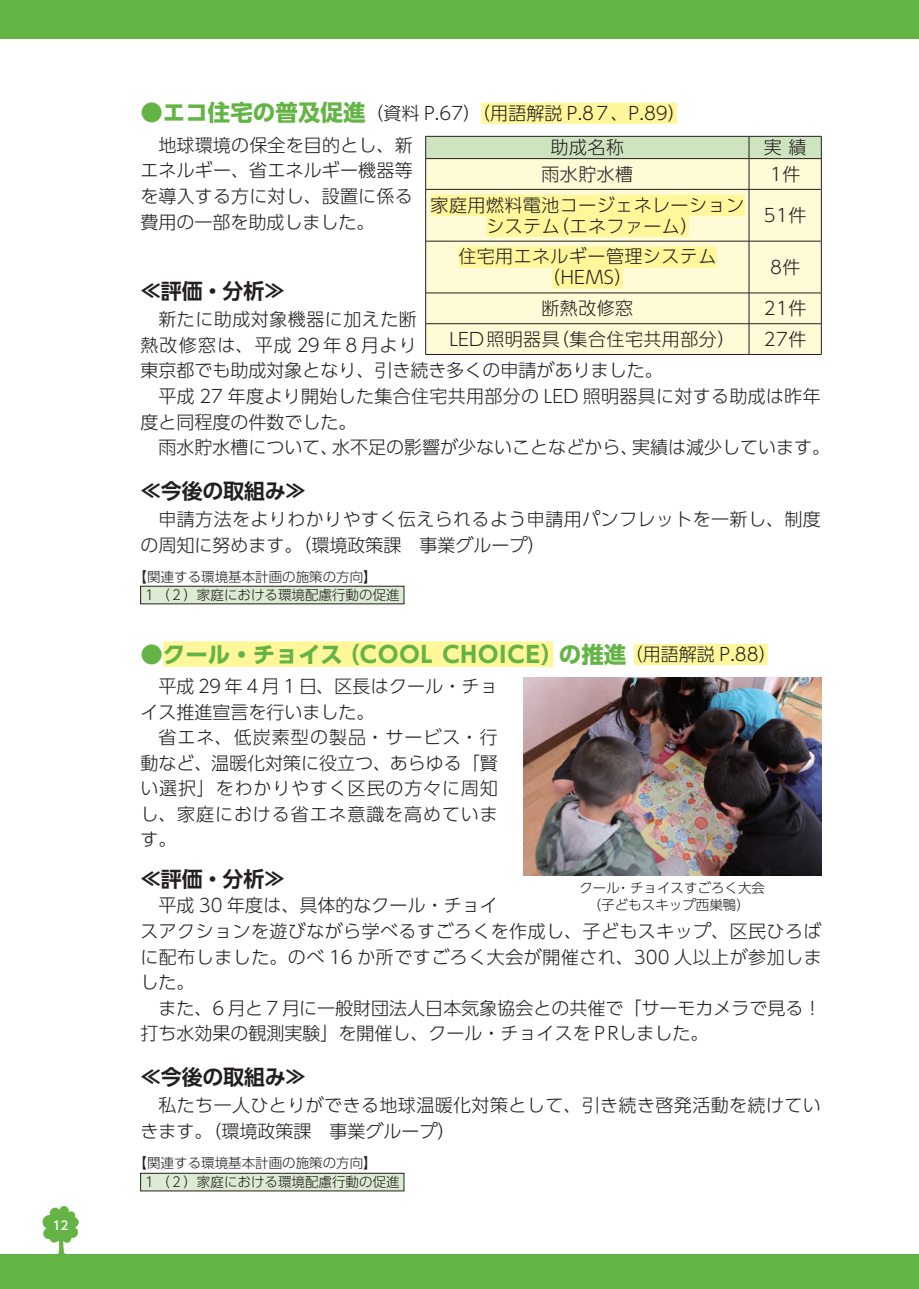
<style>
.page{position:relative;width:919px;height:1289px;background:#fff}
.page>*{position:absolute;margin:0;border:0;box-sizing:border-box;transform-origin:0 0}
.t1{font:700 22.5px "UD Shin Go Pro";letter-spacing:.05em;color:#63b445}
.t2{font:700 21px "UD Shin Go Pro De";letter-spacing:-.01em;color:#231f20}
.t3{font:300 18px/25.5px "UD Shin Go Pro";letter-spacing:.02em;color:#231f20}
.t4{font:300 18px/25.5px "UD Shin Go Pro";color:#231f20}
.t5{font:300 18px "UD Shin Go Pro";letter-spacing:.07em;color:#231f20}
.t6{font:300 13.5px/16.5px "UD Shin Go Pro";color:#231f20;text-align:center}
.t7{font:500 12px "UD Shin Go Pro";color:#fff}
.s1{font-weight:700;font-size:22.5px;color:#63b445}
.s2{font-weight:300;font-size:18px;color:#231f20}
</style>
<div class="page">
<div style="left:0;top:0;width:918px;height:38px;background:#63b445"></div>
<div style="left:0;top:1254px;width:918px;height:34px;background:#63b445"></div>
<svg style="left:43px;top:1206px;width:36px;height:48px"></svg>
<div style="left:481px;top:103px;width:195px;height:21px;background:#fff79a"></div>
<div style="left:163px;top:641px;width:390px;height:26px;background:#fff79a"></div>
<div style="left:634px;top:644px;width:133px;height:21px;background:#fff79a"></div>
<div style="left:426px;top:159px;width:395px;height:195px;background:#fffbd6"></div>
<div style="left:425px;top:136px;width:397px;height:23px;background:#cee3bf"></div>
<hr style="left:425px;top:158px;width:324px;height:1px;background:#231f20">
<hr style="left:425px;top:159px;width:1px;height:30px;background:#231f20">
<hr style="left:749px;top:158px;width:72px;height:1px;background:#231f20">
<hr style="left:748px;top:159px;width:1px;height:30px;background:#231f20">
<hr style="left:821px;top:159px;width:1px;height:30px;background:#231f20">
<hr style="left:425px;top:189px;width:324px;height:1px;background:#231f20">
<hr style="left:425px;top:189px;width:1px;height:52px;background:#231f20">
<hr style="left:749px;top:189px;width:72px;height:1px;background:#231f20">
<hr style="left:748px;top:189px;width:1px;height:52px;background:#231f20">
<hr style="left:821px;top:189px;width:1px;height:52px;background:#231f20">
<hr style="left:425px;top:241px;width:324px;height:1px;background:#231f20">
<hr style="left:425px;top:241px;width:1px;height:52px;background:#231f20">
<hr style="left:749px;top:241px;width:72px;height:1px;background:#231f20">
<hr style="left:748px;top:241px;width:1px;height:52px;background:#231f20">
<hr style="left:821px;top:241px;width:1px;height:52px;background:#231f20">
<hr style="left:425px;top:293px;width:324px;height:1px;background:#231f20">
<hr style="left:425px;top:293px;width:1px;height:30px;background:#231f20">
<hr style="left:749px;top:293px;width:72px;height:1px;background:#231f20">
<hr style="left:748px;top:293px;width:1px;height:30px;background:#231f20">
<hr style="left:821px;top:293px;width:1px;height:30px;background:#231f20">
<hr style="left:425px;top:323px;width:324px;height:1px;background:#231f20">
<hr style="left:425px;top:324px;width:1px;height:30px;background:#231f20">
<hr style="left:749px;top:323px;width:72px;height:1px;background:#231f20">
<hr style="left:748px;top:324px;width:1px;height:30px;background:#231f20">
<hr style="left:821px;top:324px;width:1px;height:30px;background:#231f20">
<hr style="left:425px;top:354px;width:324px;height:1px;background:#231f20">
<hr style="left:749px;top:354px;width:72px;height:1px;background:#231f20">
<div style="left:430px;top:194px;width:314px;height:22px;background:#fff79a"></div>
<div style="left:486px;top:215px;width:202px;height:22px;background:#fff79a"></div>
<div style="left:458px;top:246px;width:258px;height:22px;background:#fff79a"></div>
<div style="left:552px;top:267px;width:70px;height:22px;background:#fff79a"></div>
<img style="left:523px;top:677px;width:298px;height:199px">
<div style="left:141px;top:586px;width:263px;height:18px;background:#ddebd3"></div>
<div style="left:140px;top:586px;width:264px;height:18px;border:1px solid #231f20"></div>
<div style="left:141px;top:1173px;width:263px;height:17px;background:#ddebd3"></div>
<div style="left:140px;top:1172px;width:264px;height:19px;border:1px solid #231f20"></div>
<p class="t7" style="left:53px;top:1216px;width:17px">12</p>
<p class="t4" style="left:140px;top:99px;width:547px"><span class="s1">●エコ住宅の普及促進</span>（資料 P.67）（用語解説 P.87、P.89）</p>
<p class="t3" style="left:140px;top:132px;width:274px;text-align:justify;text-indent:18px">地球環境の保全を目的とし、新エネルギー、省エネルギー機器等を導入する方に対し、設置に係る費用の一部を助成しました。</p>
<p class="t3" style="left:550px;top:134px;width:75px">助成名称</p>
<p class="t3" style="left:763px;top:134px;width:44px">実 績</p>
<p class="t3" style="left:541px;top:161px;width:93px">雨水貯水槽</p>
<p class="t3" style="left:770px;top:161px;width:32px">1件</p>
<p class="t3" style="left:430px;top:194px;width:315px;line-height:21px;text-align:center">家庭用燃料電池コージェネレーションシステム（エネファーム）</p>
<p class="t3" style="left:763px;top:202px;width:44px">51件</p>
<p class="t3" style="left:458px;top:245px;width:259px;line-height:21px;text-align:center">住宅用エネルギー管理システム（HEMS）</p>
<p class="t3" style="left:770px;top:254px;width:32px">8件</p>
<p class="t3" style="left:541px;top:295px;width:93px">断熱改修窓</p>
<p class="t3" style="left:763px;top:295px;width:44px">21件</p>
<p class="t3" style="left:449px;top:326px;width:287px">LED照明器具（集合住宅共用部分）</p>
<p class="t3" style="left:763px;top:326px;width:63px">27件　</p>
<p class="t2" style="left:140px;top:274px;width:146px">≪評価・分析≫</p>
<p class="t3" style="left:158px;top:306px;width:260px">新たに助成対象機器に加えた断</p>
<p class="t5" style="left:140px;top:330px;width:278px">熱改修窓は、平成 29 年 8 月より</p>
<p class="t4" style="left:140px;top:357px;width:523px">東京都でも助成対象となり、引き続き多くの申請がありました。</p>
<p class="t3" style="left:158px;top:383px;width:664px">平成 27 年度より開始した集合住宅共用部分の LED 照明器具に対する助成は昨年</p>
<p class="t4" style="left:140px;top:408px;width:217px">度と同程度の件数でした。</p>
<p class="t4" style="left:158px;top:434px;width:673px">雨水貯水槽について、水不足の影響が少ないことなどから、実績は減少しています。</p>
<p class="t2" style="left:140px;top:474px;width:168px">≪今後の取組み≫</p>
<p class="t3" style="left:140px;top:506px;width:682px;text-indent:18px">申請方法をよりわかりやすく伝えられるよう申請用パンフレットを一新し、制度の周知に努めます。（環境政策課　事業グループ）</p>
<p class="t6" style="left:134px;top:567px;width:245px">【関連する環境基本計画の施策の方向】</p>
<p class="t6" style="left:143px;top:586px;width:258px">１（２）家庭における環境配慮行動の促進</p>
<p class="t1" style="left:140px;top:635px;width:637px">●クール・チョイス（COOL CHOICE）の推進<span class="s2">（用語解説 P.88）</span></p>
<p class="t4" style="left:140px;top:673px;width:359px;text-indent:18px">平成 29 年 4 月 1 日、区長はクール・チョイス推進宣言を行いました。</p>
<p class="t3" style="left:140px;top:724px;width:359px;text-align:justify;text-indent:18px">省エネ、低炭素型の製品・サービス・行動など、温暖化対策に役立つ、あらゆる「賢い選択」をわかりやすく区民の方々に周知し、家庭における省エネ意識を高めています。</p>
<p class="t2" style="left:140px;top:862px;width:146px">≪評価・分析≫</p>
<p class="t6" style="left:579px;top:879px;width:187px">クール・チョイスすごろく大会（子どもスキップ西巣鴨）</p>
<p class="t3" style="left:140px;top:892px;width:682px;text-indent:18px">平成 30 年度は、具体的なクール・チョイ<br>スアクションを遊びながら学べるすごろくを作成し、子どもスキップ、区民ひろばに配布しました。のべ 16 か所ですごろく大会が開催され、300 人以上が参加しました。</p>
<p class="t4" style="left:140px;top:994px;width:682px;text-indent:18px">また、6 月と 7 月に一般財団法人日本気象協会との共催で「サーモカメラで見る！打ち水効果の観測実験」を開催し、クール・チョイスをＰＲしました。</p>
<p class="t2" style="left:140px;top:1060px;width:168px">≪今後の取組み≫</p>
<p class="t3" style="left:140px;top:1092px;width:682px;text-indent:18px">私たち一人ひとりができる地球温暖化対策として、引き続き啓発活動を続けていきます。（環境政策課　事業グループ）</p>
<p class="t6" style="left:134px;top:1153px;width:245px">【関連する環境基本計画の施策の方向】</p>
<p class="t6" style="left:143px;top:1173px;width:258px">１（２）家庭における環境配慮行動の促進</p>
</div>
